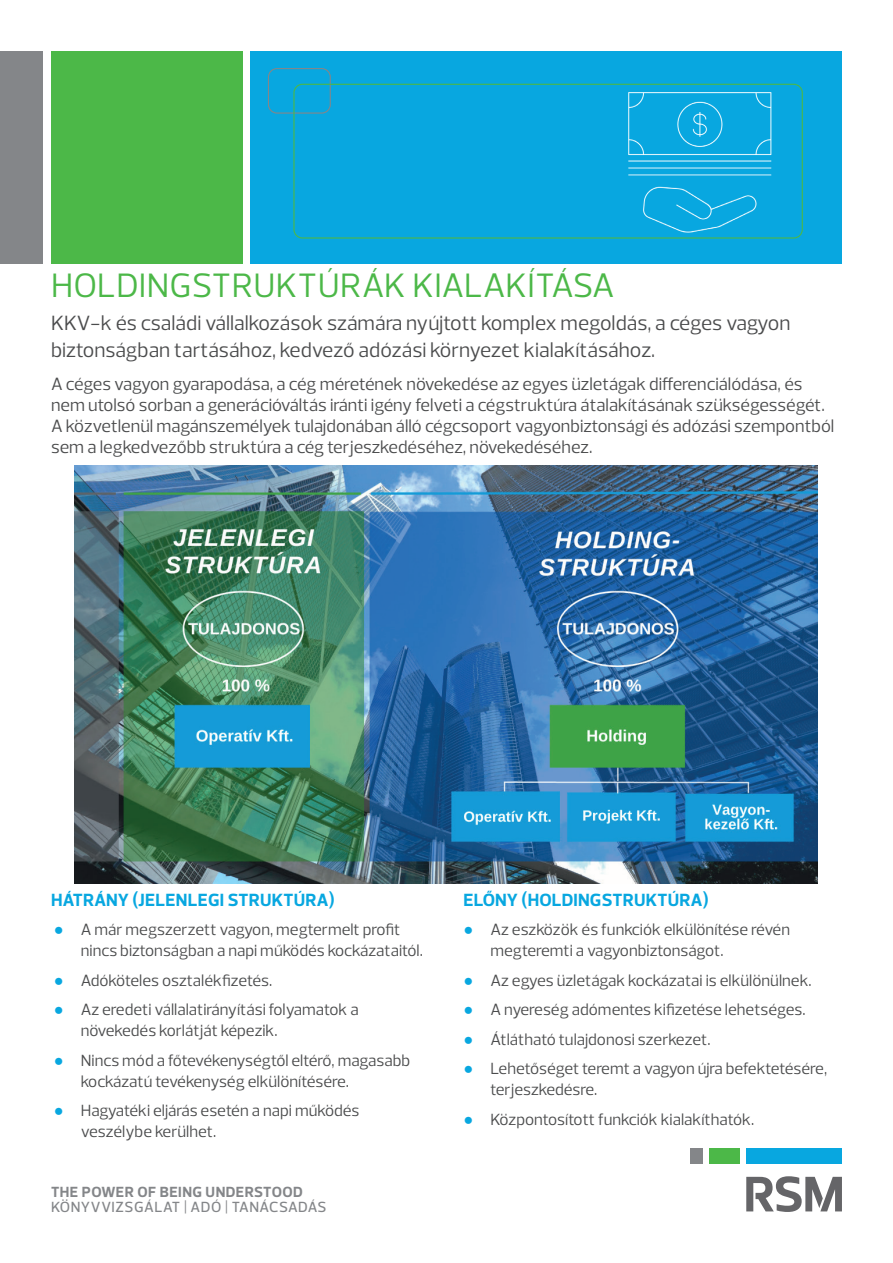
<style>
.page{position:relative;width:893px;height:1263px;background:#fff}
.page>*{position:absolute;margin:0;border:0;box-sizing:border-box;transform-origin:0 0}
.t1{font:34.5px "Prelo";letter-spacing:.015em;color:#4cb848}
.t2{font:21px/27px "Prelo";color:#4b4c4d}
.t3{font:18px/21px "Prelo";color:#4b4c4d}
.t4{font:700 18px "Prelo";letter-spacing:.015em;color:#08a7e0}
.t5{font:16.5px/21px "Prelo";color:#4b4c4d}
.t6{font:500 15px "Prelo";letter-spacing:.03em;color:#848689}
.t7{font:700 15px "Prelo";letter-spacing:.03em;color:#848689}
.s1{font-family:"Arial";color:#08a7e0}
</style>
<div class="page">
<div style="left:746px;top:1148px;width:96px;height:16px;background:#08a7e0"></div>
<div style="left:690px;top:1148px;width:12px;height:16px;background:#848689"></div>
<div style="left:709px;top:1148px;width:30px;height:16px;background:#4cb848"></div>
<svg style="left:746px;top:1176px;width:96px;height:36px"></svg>
<div style="left:251px;top:51px;width:591px;height:213px;background:#08a7e0"></div>
<div style="left:0;top:51px;width:43px;height:213px;background:#848689"></div>
<div style="left:51px;top:51px;width:191px;height:213px;background:#4cb848"></div>
<div style="left:268px;top:68px;width:63px;height:46px;border:1px solid #848689;border-radius:9px"></div>
<div style="left:293px;top:84px;width:510px;height:155px;border:1px solid #4cb848;border-radius:9px"></div>
<img style="left:74px;top:465px;width:744px;height:418px">
<img style="left:609px;top:83px;width:187px;height:156px">
<h1 class="t1" style="left:51px;top:264px;width:565px">HOLDINGSTRUKTÚRÁK KIALAKÍTÁSA</h1>
<p class="t2" style="left:51px;top:310px;width:741px">KKV-k és családi vállalkozások számára nyújtott komplex megoldás, a céges vagyon biztonságban tartásához, kedvező adózási környezet kialakításához.</p>
<p class="t3" style="left:51px;top:373px;width:785px">A céges vagyon gyarapodása, a cég méretének növekedése az egyes üzletágak differenciálódása, és nem utolsó sorban a generációváltás iránti igény felveti a cégstruktúra átalakításának szükségességét.<br>A közvetlenül magánszemélyek tulajdonában álló cégcsoport vagyonbiztonsági és adózási szempontból sem a legkedvezőbb struktúra a cég terjeszkedéséhez, növekedéséhez.</p>
<p class="t4" style="left:51px;top:889px;width:285px">HÁTRÁNY (JELENLEGI STRUKTÚRA)</p>
<p class="t5" style="left:81px;top:919px;width:344px;text-indent:-27px"><span class="s1">●</span> A már megszerzett vagyon, megtermelt profit nincs biztonságban a napi működés kockázataitól.</p>
<p class="t5" style="left:54px;top:970px;width:220px"><span class="s1">●</span> Adóköteles osztalékfizetés.</p>
<p class="t5" style="left:81px;top:999px;width:279px;text-indent:-27px"><span class="s1">●</span> Az eredeti vállalatirányítási folyamatok a növekedés korlátját képezik.</p>
<p class="t5" style="left:81px;top:1050px;width:331px;text-indent:-27px"><span class="s1">●</span> Nincs mód a főtevékenységtől eltérő, magasabb kockázatú tevékenység elkülönítésére.</p>
<p class="t5" style="left:81px;top:1100px;width:280px;text-indent:-27px"><span class="s1">●</span> Hagyatéki eljárás esetén a napi működés veszélybe kerülhet.</p>
<p class="t7" style="left:51px;top:1182px;width:253px">THE POWER OF BEING UNDERSTOOD</p>
<p class="t6" style="left:51px;top:1197px;width:277px">KÖNYVVIZSGÁLAT | ADÓ | TANÁCSADÁS</p>
<p class="t4" style="left:464px;top:889px;width:247px">ELŐNY (HOLDINGSTRUKTÚRA)</p>
<p class="t5" style="left:490px;top:919px;width:301px;text-indent:-27px"><span class="s1">●</span> Az eszközök és funkciók elkülönítése révén megteremti a vagyonbiztonságot.</p>
<p class="t5" style="left:463px;top:970px;width:350px"><span class="s1">●</span> Az egyes üzletágak kockázatai is elkülönülnek.</p>
<p class="t5" style="left:463px;top:999px;width:344px"><span class="s1">●</span> A nyereség adómentes kifizetése lehetséges.</p>
<p class="t5" style="left:463px;top:1029px;width:249px"><span class="s1">●</span> Átlátható tulajdonosi szerkezet.</p>
<p class="t5" style="left:490px;top:1058px;width:338px;text-indent:-27px"><span class="s1">●</span> Lehetőséget teremt a vagyon újra befektetésére, terjeszkedésre.</p>
<p class="t5" style="left:463px;top:1109px;width:292px"><span class="s1">●</span> Központosított funkciók kialakíthatók.</p>
</div>
